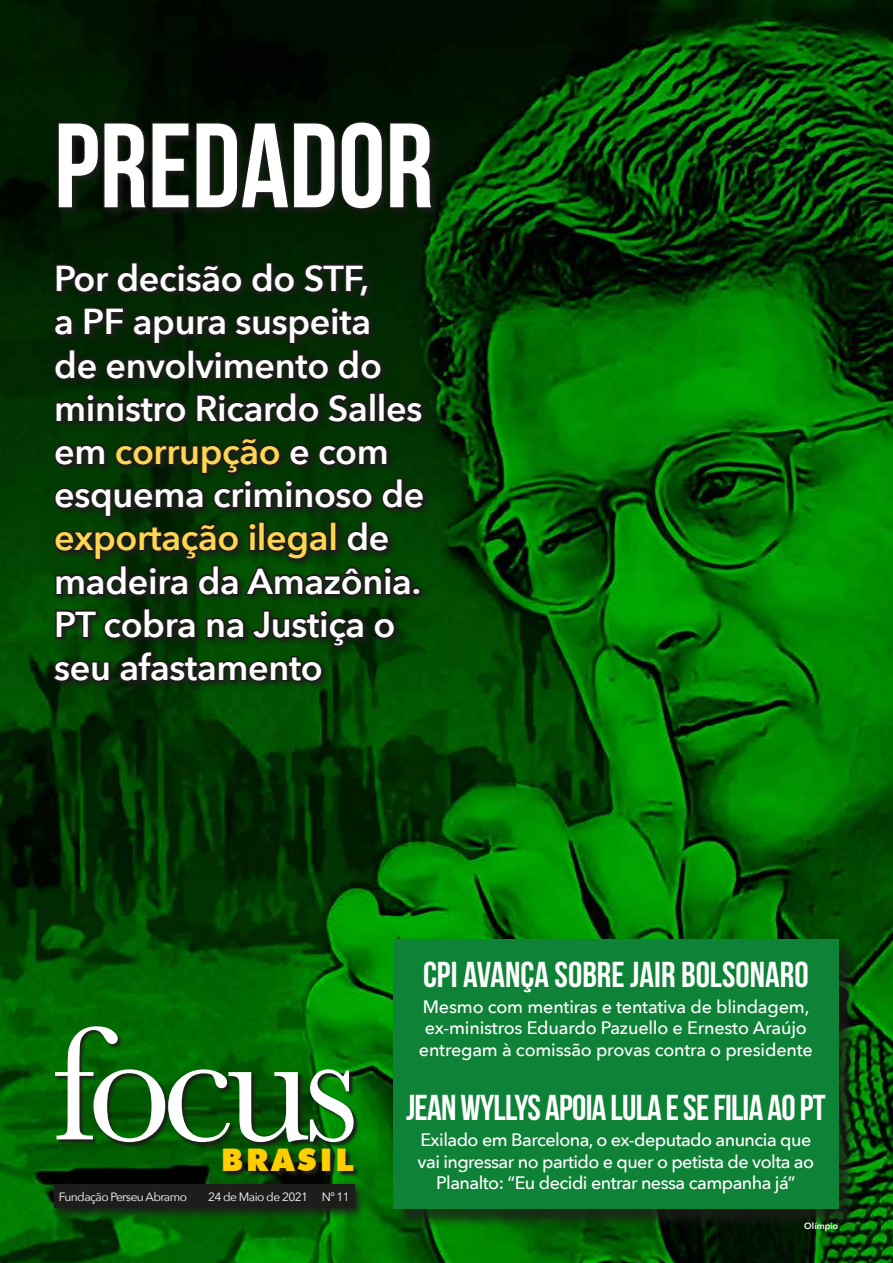
<style>
.page{position:relative;width:893px;height:1263px;background:#fff}
.page>*{position:absolute;margin:0;border:0;box-sizing:border-box;transform-origin:0 0}
.t1{font:168.15px "Baskerville";letter-spacing:-.055em;color:#fff}
.t2{font:700 119.55px "Bebas Neue";color:#fff}
.t3{font:600 36px/43.2px "Avenir Next";letter-spacing:-.01em;color:#fff}
.t4{font:700 36px "Bebas Neue";letter-spacing:-.02em;color:#fff}
.t5{font:700 36px "Bebas Neue";color:#fff}
.t6{font:900 31.2px "Futura BT";letter-spacing:.1em;color:#ffce00}
.t7{font:500 18px/21.6px "Avenir Next";letter-spacing:-.03em;color:#fff;text-align:center}
.t8{font:500 18px/21.6px "Avenir Next";letter-spacing:-.01em;color:#fff;text-align:center}
.t9{font:12px "Avenir Next";letter-spacing:-.05em;color:#fff}
.t10{font:600 9px "Avenir Next";color:#fff}
.s1{color:#fed652}
</style>
<div class="page">
<img style="left:0;top:0;width:893px;height:1263px">
<svg style="left:50px;top:1180px;width:317px;height:40px"></svg>
<div style="left:54px;top:1184px;width:301px;height:24px;background:#1d1d1b"></div>
<svg style="left:55px;top:1026px;width:305px;height:151px"></svg>
<div style="left:56px;top:119px;width:384px;height:99px;background:#1d1d1b;opacity:.75"></div>
<svg style="left:56px;top:120px;width:379px;height:91px"></svg>
<div style="left:51px;top:260px;width:381px;height:429px;background:#1d1d1b;opacity:.75"></div>
<svg style="left:51px;top:261px;width:375px;height:164px"></svg>
<svg style="left:52px;top:435px;width:375px;height:163px"></svg>
<svg style="left:50px;top:606px;width:348px;height:79px"></svg>
<div style="left:396px;top:942px;width:461px;height:286px;background:#1d1d1b;opacity:.75"></div>
<div style="left:393px;top:940px;width:445px;height:269px;background:#0e8236"></div>
<h2 class="t2" style="left:54px;top:100px;width:381px">PREDADOR</h2>
<p class="t3" style="left:54px;top:256px;width:372px">Por decisão do STF,<br>a PF apura suspeita<br>de envolvimento do ministro Ricardo Salles em <span class="s1">corrupção</span> e com esquema criminoso de <span class="s1">exportação ilegal</span> de madeira da Amazônia.<br>PT cobra na Justiça o seu afastamento</p>
<h1 class="t1" style="left:53px;top:978px;width:308px">focus</h1>
<p class="t6" style="left:221px;top:1141px;width:134px">BRASIL</p>
<p class="t9" style="left:59px;top:1186px;width:130px">Fundação Perseu Abramo</p>
<p class="t9" style="left:208px;top:1186px;width:143px">24 de Maio de 2021 Nº 11</p>
<p class="t5" style="left:423px;top:954px;width:387px">CPI AVANÇA SOBRE jair BOLSONARO</p>
<p class="t8" style="left:419px;top:995px;width:395px">Mesmo com mentiras e tentativa de blindagem, ex-ministros Eduardo Pazuello e Ernesto Araújo entregam à comissão provas contra o presidente</p>
<p class="t4" style="left:406px;top:1088px;width:421px">JEAN WYLLYS APOIA LULA E SE FILIA AO PT</p>
<p class="t7" style="left:418px;top:1128px;width:398px">Exilado em Barcelona, o ex-deputado anuncia que vai ingressar no partido e quer o petista de volta ao<br>Planalto: “Eu decidi entrar nessa campanha já”</p>
<p class="t10" style="left:804px;top:1218px;width:36px">Olímpio</p>
</div>
